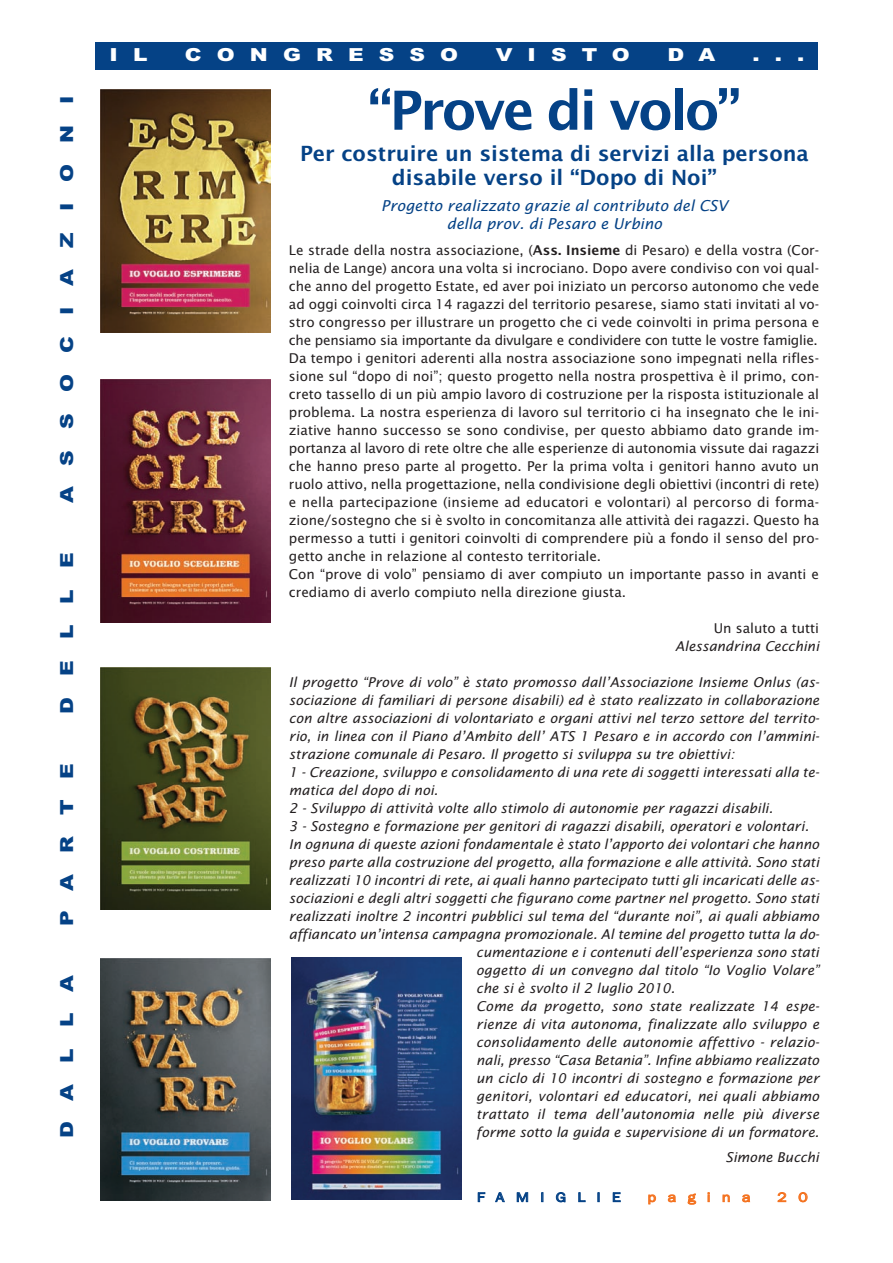
<style>
.page{position:relative;width:893px;height:1263px;background:#fff}
.page>*{position:absolute;margin:0;border:0;box-sizing:border-box;transform-origin:0 0}
.t1{font:600 54px "Lucida Sans";letter-spacing:-.05em;color:#054286}
.t2{font:600 21px/24px "Lucida Sans";color:#054286;text-align:center}
.t3{font:900 18px "Arial";letter-spacing:.975em;color:#054286;scale:1.2 1}
.t4{font:900 18px "Arial";letter-spacing:.7em;color:#fff;scale:1.2 1}
.t5{font:italic 15px/18px "Lucida Sans";color:#054286;text-align:center}
.t6{font:italic 13.5px/18px "Lucida Sans";color:#231f20;text-align:right}
.t7{font:13.5px/18px "Lucida Sans";color:#231f20}
.t8{font:13.5px "Franklin Gothic";letter-spacing:.695em;color:#054286;scale:1.2 1}
.t9{font:13.5px "Franklin Gothic";letter-spacing:.7em;color:#f47321;scale:1.2 1}
.s1{font-weight:600}
.s2{font-style:normal}
</style>
<div class="page">
<img style="left:100px;top:90px;width:170px;height:243px">
<svg style="left:270px;top:667px;width:1px;height:243px"></svg>
<img style="left:100px;top:667px;width:170px;height:243px">
<img style="left:100px;top:959px;width:170px;height:241px">
<img style="left:291px;top:957px;width:171px;height:243px">
<div style="left:99px;top:378px;width:173px;height:246px;background:linear-gradient(to right,#3b0c19,#561431)"></div>
<img style="left:100px;top:379px;width:170px;height:243px">
<div style="left:96px;top:43px;width:722px;height:27px;background:#054286"></div>
<p class="t3" style="left:57px;top:503px;width:342px;rotate:-90deg">ASSOCIAZIONI</p>
<p class="t3" style="left:57px;top:714px;width:136px;rotate:-90deg">DELLE</p>
<p class="t3" style="left:57px;top:926px;width:137px;rotate:-90deg">PARTE</p>
<p class="t3" style="left:57px;top:1138px;width:137px;rotate:-90deg">DALLA</p>
<p class="t4" style="left:110px;top:45px;width:33px">I L</p>
<p class="t4" style="left:185px;top:45px;width:229px">CONGRESSO</p>
<p class="t4" style="left:496px;top:45px;width:113px">VISTO</p>
<p class="t4" style="left:667px;top:45px;width:41px">D A</p>
<p class="t4" style="left:753px;top:45px;width:45px">...</p>
<p class="t1" style="left:368px;top:79px;width:375px">“Prove di volo”</p>
<p class="t2" style="left:300px;top:142px;width:510px">Per costruire un sistema di servizi alla persona disabile verso il “Dopo di Noi”</p>
<p class="t5" style="left:381px;top:197px;width:348px">Progetto realizzato grazie al contributo del CSV della prov. di Pesaro e Urbino</p>
<p class="t7" style="left:289px;top:241px;width:532px">Le strade della nostra associazione, (<span class="s1">Ass. Insieme</span> di Pesaro) e della vostra (Cor&shy;nelia de Lange) ancora una volta si incrociano. Dopo avere condiviso con voi qual&shy;che anno del progetto Estate, ed aver poi iniziato un percorso autonomo che vede ad oggi coinvolti circa 14 ragazzi del territorio pesarese, siamo stati invitati al vo&shy;stro congresso per illustrare un progetto che ci vede coinvolti in prima persona e che pensiamo sia importante da divulgare e condividere con tutte le vostre famiglie.<br>Da tempo i genitori aderenti alla nostra associazione sono impegnati nella rifles&shy;sione sul “dopo di noi”; questo progetto nella nostra prospettiva è il primo, con&shy;creto tassello di un più ampio lavoro di costruzione per la risposta istituzionale al problema. La nostra esperienza di lavoro sul territorio ci ha insegnato che le ini&shy;ziative hanno successo se sono condivise, per questo abbiamo dato grande im&shy;portanza al lavoro di rete oltre che alle esperienze di autonomia vissute dai ragazzi che hanno preso parte al progetto. Per la prima volta i genitori hanno avuto un ruolo attivo, nella progettazione, nella condivisione degli obiettivi (incontri di rete) e nella partecipazione (insieme ad educatori e volontari) al percorso di forma&shy;zione/sostegno che si è svolto in concomitanza alle attività dei ragazzi. Questo ha permesso a tutti i genitori coinvolti di comprendere più a fondo il senso del pro&shy;getto anche in relazione al contesto territoriale.<br>Con “prove di volo” pensiamo di aver compiuto un importante passo in avanti e crediamo di averlo compiuto nella direzione giusta.</p>
<p class="t6" style="left:675px;top:619px;width:146px"><span class="s2">Un saluto a tutti<br></span>Alessandrina Cecchini</p>
<p class="t6" style="left:289px;top:673px;width:532px">Il progetto “Prove di volo” è stato promosso dall’Associazione Insieme Onlus (as-</p>
<p class="t6" style="left:289px;top:691px;width:532px">sociazione di familiari di persone disabili) ed è stato realizzato in collaborazione</p>
<p class="t6" style="left:289px;top:709px;width:532px">con altre associazioni di volontariato e organi attivi nel terzo settore del territo-</p>
<p class="t6" style="left:289px;top:727px;width:532px">rio, in linea con il Piano d’Ambito dell’ ATS 1 Pesaro e in accordo con l’ammini-</p>
<p class="t6" style="left:289px;top:745px;width:447px">strazione comunale di Pesaro. Il progetto si sviluppa su tre obiettivi:</p>
<p class="t6" style="left:289px;top:763px;width:532px">1 - Creazione, sviluppo e consolidamento di una rete di soggetti interessati alla te-</p>
<p class="t6" style="left:289px;top:781px;width:151px">matica del dopo di noi.</p>
<p class="t6" style="left:289px;top:799px;width:486px">2 - Sviluppo di attività volte allo stimolo di autonomie per ragazzi disabili.</p>
<p class="t6" style="left:289px;top:817px;width:521px">3 - Sostegno e formazione per genitori di ragazzi disabili, operatori e volontari.</p>
<p class="t6" style="left:289px;top:835px;width:532px">In ognuna di queste azioni fondamentale è stato l’apporto dei volontari che hanno</p>
<p class="t6" style="left:289px;top:853px;width:532px">preso parte alla costruzione del progetto, alla formazione e alle attività. Sono stati</p>
<p class="t6" style="left:289px;top:871px;width:532px">realizzati 10 incontri di rete, ai quali hanno partecipato tutti gli incaricati delle as-</p>
<p class="t6" style="left:289px;top:889px;width:532px">sociazioni e degli altri soggetti che figurano come partner nel progetto. Sono stati</p>
<p class="t6" style="left:289px;top:907px;width:532px">realizzati inoltre 2 incontri pubblici sul tema del “durante noi”, ai quali abbiamo</p>
<p class="t6" style="left:289px;top:925px;width:532px">affiancato un’intensa campagna promozionale. Al temine del progetto tutta la do-</p>
<p class="t6" style="left:476px;top:943px;width:344px">cumentazione e i contenuti dell’esperienza sono stati</p>
<p class="t6" style="left:476px;top:961px;width:344px">oggetto di un convegno dal titolo “Io Voglio Volare”</p>
<p class="t6" style="left:476px;top:979px;width:200px">che si è svolto il 2 luglio 2010.</p>
<p class="t6" style="left:476px;top:997px;width:344px">Come da progetto, sono state realizzate 14 espe-</p>
<p class="t6" style="left:476px;top:1015px;width:344px">rienze di vita autonoma, finalizzate allo sviluppo e</p>
<p class="t6" style="left:476px;top:1033px;width:344px">consolidamento delle autonomie affettivo - relazio-</p>
<p class="t6" style="left:476px;top:1051px;width:344px">nali, presso “Casa Betania”. Infine abbiamo realizzato</p>
<p class="t6" style="left:476px;top:1069px;width:344px">un ciclo di 10 incontri di sostegno e formazione per</p>
<p class="t6" style="left:476px;top:1087px;width:344px">genitori, volontari ed educatori, nei quali abbiamo</p>
<p class="t6" style="left:476px;top:1105px;width:344px">trattato il tema dell’autonomia nelle più diverse</p>
<p class="t6" style="left:476px;top:1123px;width:344px">forme sotto la guida e supervisione di un formatore.</p>
<p class="t6" style="left:725px;top:1149px;width:95px">Simone Bucchi</p>
<p class="t8" style="left:477px;top:1189px;width:121px">FAMIGLIE</p>
<p class="t9" style="left:647px;top:1189px;width:87px">pagina</p>
<p class="t9" style="left:777px;top:1189px;width:27px">2 0</p>
</div>
